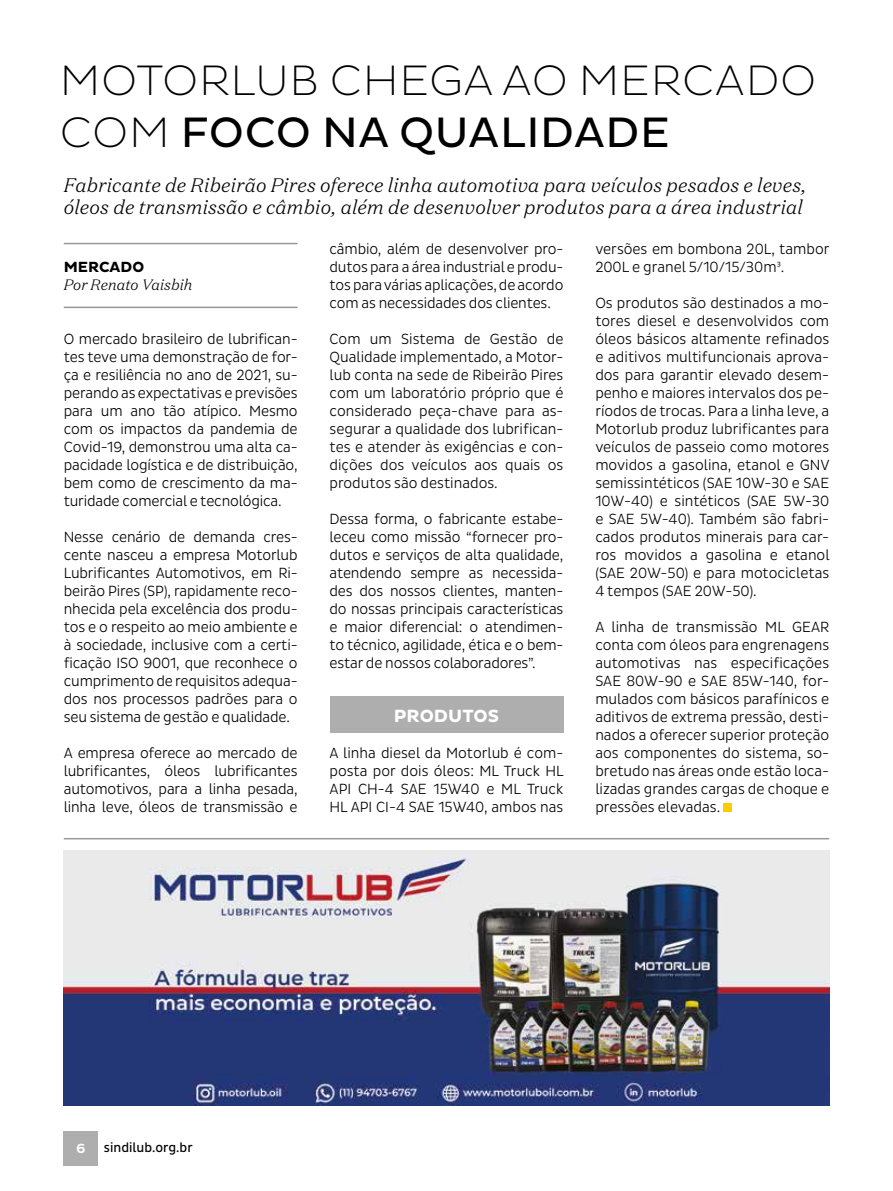
<style>
.page{position:relative;width:893px;height:1191px;background:#fff}
.page>*{position:absolute;margin:0;border:0;box-sizing:border-box;transform-origin:0 0}
.t1{font:200 43.35px/51.9px "Pluto Sans";letter-spacing:.015em;color:#000}
.t2{font:italic 300 19.5px/21.9px "Domaine Text";letter-spacing:.01em;color:#000}
.t3{font:700 18px "Pluto Sans";letter-spacing:.005em;color:#fff}
.t4{font:300 15px/18px "Pluto Sans Cond";letter-spacing:-.01em;color:#000;text-align:justify}
.t5{font:italic 300 15px "Domaine Text";color:#000}
.t6{font:700 15px "Pluto Sans";color:#000}
.t7{font:13.5px "Pluto Sans Cond";color:#000}
.t8{font:500 13.5px "Pluto";color:#fff}
.s1{font-weight:400}
</style>
<div class="page">
<div style="left:64px;top:1131px;width:34px;height:34px;background:#aeaeae"></div>
<div style="left:330px;top:696px;width:233px;height:37px;background:#aeaeae"></div>
<hr style="left:64px;top:838px;width:765px;height:1px;background:#999">
<img style="left:64px;top:850px;width:765px;height:256px">
<div style="left:723px;top:803px;width:9px;height:9px;background:#fc0"></div>
<hr style="left:64px;top:243px;width:234px;height:1px;background:#999">
<hr style="left:64px;top:306px;width:234px;height:2px;background:#999">
<h1 class="t1" style="left:60px;top:55px;width:758px">MOTORLUB CHEGA AO MERCADO<br>COM <span class="s1">FOCO NA QUALIDADE</span></h1>
<h2 class="t2" style="left:64px;top:174px;width:744px">Fabricante de Ribeirão Pires oferece linha automotiva para veículos pesados e leves, óleos de transmissão e câmbio, além de desenvolver produtos para a área industrial</h2>
<p class="t4" style="left:330px;top:240px;width:235px">câmbio, além de desenvolver pro&shy;dutos para a área industrial e produ&shy;tos para várias aplicações, de acordo com as necessidades dos clientes.</p>
<p class="t4" style="left:330px;top:330px;width:235px">Com um Sistema de Gestão de Qualidade implementado, a Motor&shy;lub conta na sede de Ribeirão Pires com um laboratório próprio que é considerado peça-chave para as&shy;segurar a qualidade dos lubrifican&shy;tes e atender às exigências e con&shy;dições dos veículos aos quais os produtos são destinados.</p>
<p class="t4" style="left:330px;top:510px;width:235px">Dessa forma, o fabricante estabe&shy;leceu como missão “fornecer pro&shy;dutos e serviços de alta qualidade, atendendo sempre as necessida&shy;des dos nossos clientes, manten&shy;do nossas principais características e maior diferencial: o atendimen&shy;to técnico, agilidade, ética e o bem&shy;estar de nossos colaboradores”.</p>
<p class="t4" style="left:595px;top:240px;width:236px">versões em bombona 20L, tambor<br>200L e granel 5/10/15/30m3.</p>
<p class="t4" style="left:595px;top:294px;width:236px">Os produtos são destinados a mo&shy;tores diesel e desenvolvidos com óleos básicos altamente refinados e aditivos multifuncionais aprova&shy;dos para garantir elevado desem&shy;penho e maiores intervalos dos pe&shy;ríodos de trocas. Para a linha leve, a Motorlub produz lubrificantes para veículos de passeio como motores movidos a gasolina, etanol e GNV semissintéticos (SAE 10W-30 e SAE 10W-40) e sintéticos (SAE 5W-30 e SAE 5W-40). Também são fabri&shy;cados produtos minerais para car&shy;ros movidos a gasolina e etanol (SAE 20W-50) e para motocicletas 4 tempos (SAE 20W-50).</p>
<p class="t4" style="left:595px;top:618px;width:235px">A linha de transmissão ML GEAR conta com óleos para engrenagens automotivas nas especificações SAE 80W-90 e SAE 85W-140, for&shy;mulados com básicos parafínicos e aditivos de extrema pressão, desti&shy;nados a oferecer superior proteção aos componentes do sistema, so&shy;bretudo nas áreas onde estão loca&shy;lizadas grandes cargas de choque e pressões elevadas.</p>
<p class="t6" style="left:64px;top:258px;width:82px">MERCADO</p>
<p class="t5" style="left:64px;top:275px;width:130px">Por Renato Vaisbih</p>
<p class="t4" style="left:64px;top:330px;width:235px">O mercado brasileiro de lubrifican&shy;tes teve uma demonstração de for&shy;ça e resiliência no ano de 2021, su&shy;perando as expectativas e previsões para um ano tão atípico. Mesmo com os impactos da pandemia de Covid-19, demonstrou uma alta ca&shy;pacidade logística e de distribuição, bem como de crescimento da ma&shy;turidade comercial e tecnológica.</p>
<p class="t4" style="left:64px;top:528px;width:235px">Nesse cenário de demanda cres&shy;cente nasceu a empresa Motorlub Lubrificantes Automotivos, em Ri&shy;beirão Pires (SP), rapidamente reco&shy;nhecida pela excelência dos produ&shy;tos e o respeito ao meio ambiente e à sociedade, inclusive com a certi&shy;ficação ISO 9001, que reconhece o cumprimento de requisitos adequa&shy;dos nos processos padrões para o seu sistema de gestão e qualidade.</p>
<p class="t4" style="left:64px;top:744px;width:235px">A empresa oferece ao mercado de lubrificantes, óleos lubrificantes automotivos, para a linha pesada, linha leve, óleos de transmissão e</p>
<p class="t3" style="left:394px;top:705px;width:107px">PRODUTOS</p>
<p class="t4" style="left:330px;top:744px;width:236px">A linha diesel da Motorlub é com&shy;posta por dois óleos: ML Truck HL API CH-4 SAE 15W40 e ML Truck HL API CI-4 SAE 15W40, ambos nas</p>
<p class="t8" style="left:76px;top:1140px;width:11px">6</p>
<p class="t7" style="left:104px;top:1139px;width:90px">sindilub.org.br</p>
</div>
